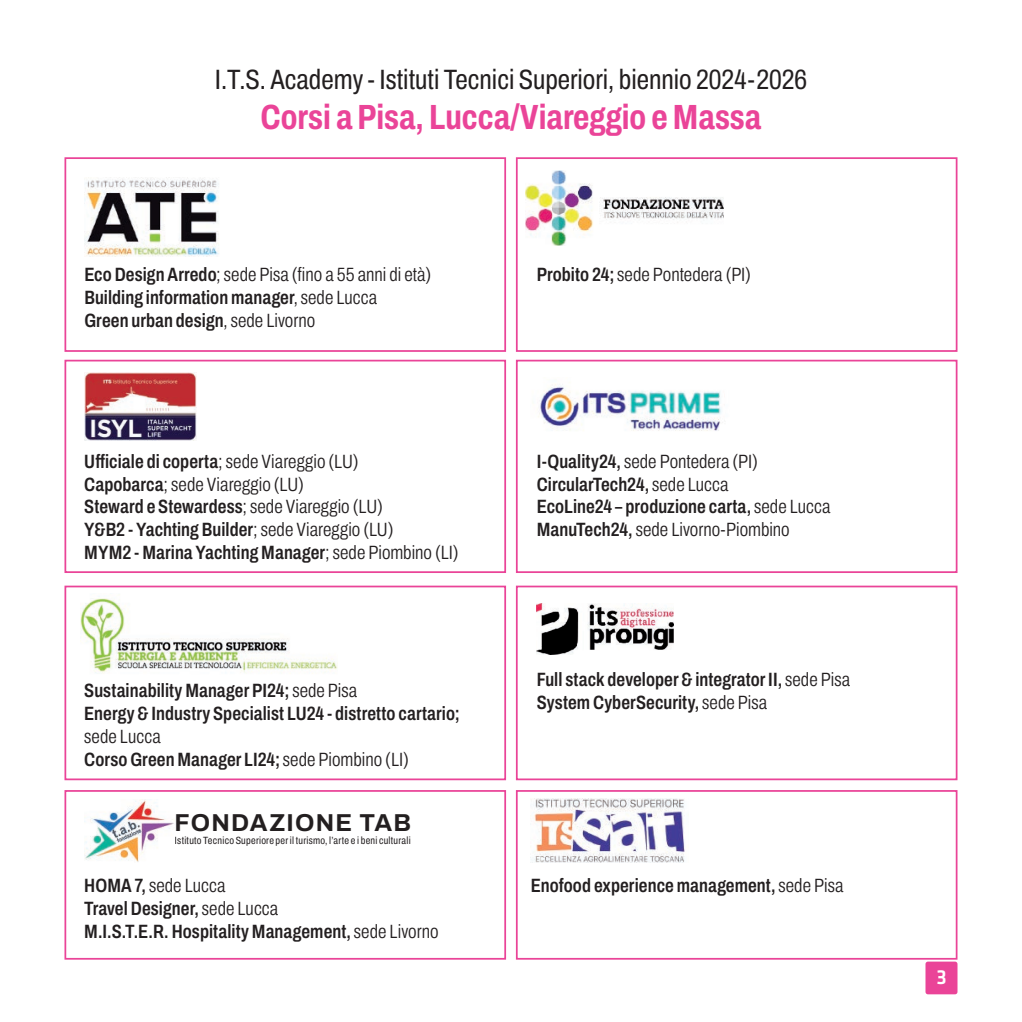
<style>
.page{position:relative;width:1022px;height:1022px;background:#fff}
.page>*{position:absolute;margin:0;border:0;box-sizing:border-box;transform-origin:0 0}
.t1{font:700 35px "Archivo Condensed";color:#ea4498}
.t2{font:28px "Archivo Condensed";color:#231f20}
.t3{font:700 24.5px "Archivo";letter-spacing:.05em;color:#231f20}
.t4{font:500 21px "Klavika";color:#fff}
.t5{font:600 19.25px/22.8px "Archivo Condensed";letter-spacing:.005em;color:#231f20}
.t6{font:300 19.25px/22.8px "Archivo Condensed";letter-spacing:.005em;color:#231f20}
.t7{font:10.5px "Archivo Condensed";letter-spacing:.025em;color:#231f20}
.s1{font-weight:300}
.s2{font-weight:600}
</style>
<div class="page">
<div style="left:925px;top:962px;width:32px;height:32px;background:#ea4498;border-radius:2px"></div>
<img style="left:531px;top:799px;width:154px;height:63px">
<img style="left:80px;top:598px;width:258px;height:76px">
<img style="left:84px;top:177px;width:135px;height:80px">
<img style="left:536px;top:603px;width:137px;height:52px">
<div style="left:64px;top:157px;width:442px;height:195px;border:2px solid #ea4498"></div>
<div style="left:64px;top:586px;width:442px;height:194px;border:2px solid #ea4498"></div>
<div style="left:64px;top:360px;width:442px;height:213px;border:2px solid #ea4498"></div>
<div style="left:64px;top:790px;width:442px;height:170px;border:2px solid #ea4498"></div>
<div style="left:516px;top:157px;width:441px;height:195px;border:2px solid #ea4498"></div>
<div style="left:516px;top:586px;width:441px;height:194px;border:2px solid #ea4498"></div>
<div style="left:516px;top:360px;width:441px;height:213px;border:2px solid #ea4498"></div>
<div style="left:516px;top:790px;width:441px;height:170px;border:2px solid #ea4498"></div>
<img style="left:84px;top:372px;width:112px;height:68px">
<img style="left:84px;top:799px;width:90px;height:63px">
<img style="left:526px;top:170px;width:198px;height:75px">
<img style="left:538px;top:384px;width:184px;height:47px">
<h2 class="t2" style="left:215px;top:58px;width:594px">I.T.S. Academy - Istituti Tecnici Superiori, biennio 2024-2026</h2>
<h1 class="t1" style="left:261px;top:91px;width:502px">Corsi a Pisa, Lucca/Viareggio e Massa</h1>
<p class="t5" style="left:84px;top:263px;width:349px">Eco Design Arredo<span class="s1">; sede Pisa (fino a 55 anni di età)<br></span>Building information manager<span class="s1">, sede Lucca<br></span>Green urban design<span class="s1">, sede Livorno</span></p>
<p class="t6" style="left:537px;top:263px;width:216px"><span class="s2">Probito 24;</span> sede Pontedera (PI)</p>
<p class="t5" style="left:84px;top:450px;width:376px">Ufficiale di coperta<span class="s1">; sede Viareggio (LU)<br></span>Capobarca<span class="s1">; sede Viareggio (LU)<br></span>Steward e Stewardess<span class="s1">; sede Viareggio (LU)<br></span>Y&amp;B2 - Yachting Builder<span class="s1">; sede Viareggio (LU)<br></span>MYM2 - Marina Yachting Manager<span class="s1">; sede Piombino (LI)</span></p>
<p class="t5" style="left:84px;top:679px;width:377px">Sustainability Manager PI24; <span class="s1">sede Pisa<br></span>Energy &amp; Industry Specialist LU24 - distretto cartario;</p>
<p class="t6" style="left:84px;top:725px;width:326px">sede Lucca<br><span class="s2">Corso Green Manager LI24;</span> sede Piombino (LI)</p>
<p class="t3" style="left:175px;top:804px;width:238px">FONDAZIONE TAB</p>
<p class="t7" style="left:175px;top:832px;width:238px">Istituto Tecnico Superiore per il turismo, l’arte e i beni culturali</p>
<p class="t5" style="left:84px;top:874px;width:356px">HOMA 7, <span class="s1">sede Lucca<br></span>Travel Designer, <span class="s1">sede Lucca<br></span>M.I.S.T.E.R. Hospitality Management, <span class="s1">sede Livorno</span></p>
<p class="t5" style="left:537px;top:450px;width:295px">I-Quality24, <span class="s1">sede Pontedera (PI)<br></span>CircularTech24, <span class="s1">sede Lucca<br></span>EcoLine24 – produzione carta, <span class="s1">sede Lucca </span>ManuTech24, <span class="s1">sede Livorno-Piombino</span></p>
<p class="t5" style="left:537px;top:668px;width:315px">Full stack developer &amp; integrator II, <span class="s1">sede Pisa<br></span>System CyberSecurity, <span class="s1">sede Pisa</span></p>
<p class="t5" style="left:531px;top:874px;width:314px">Enofood experience management, <span class="s1">sede Pisa</span></p>
<p class="t4" style="left:936px;top:965px;width:12px">3</p>
</div>
